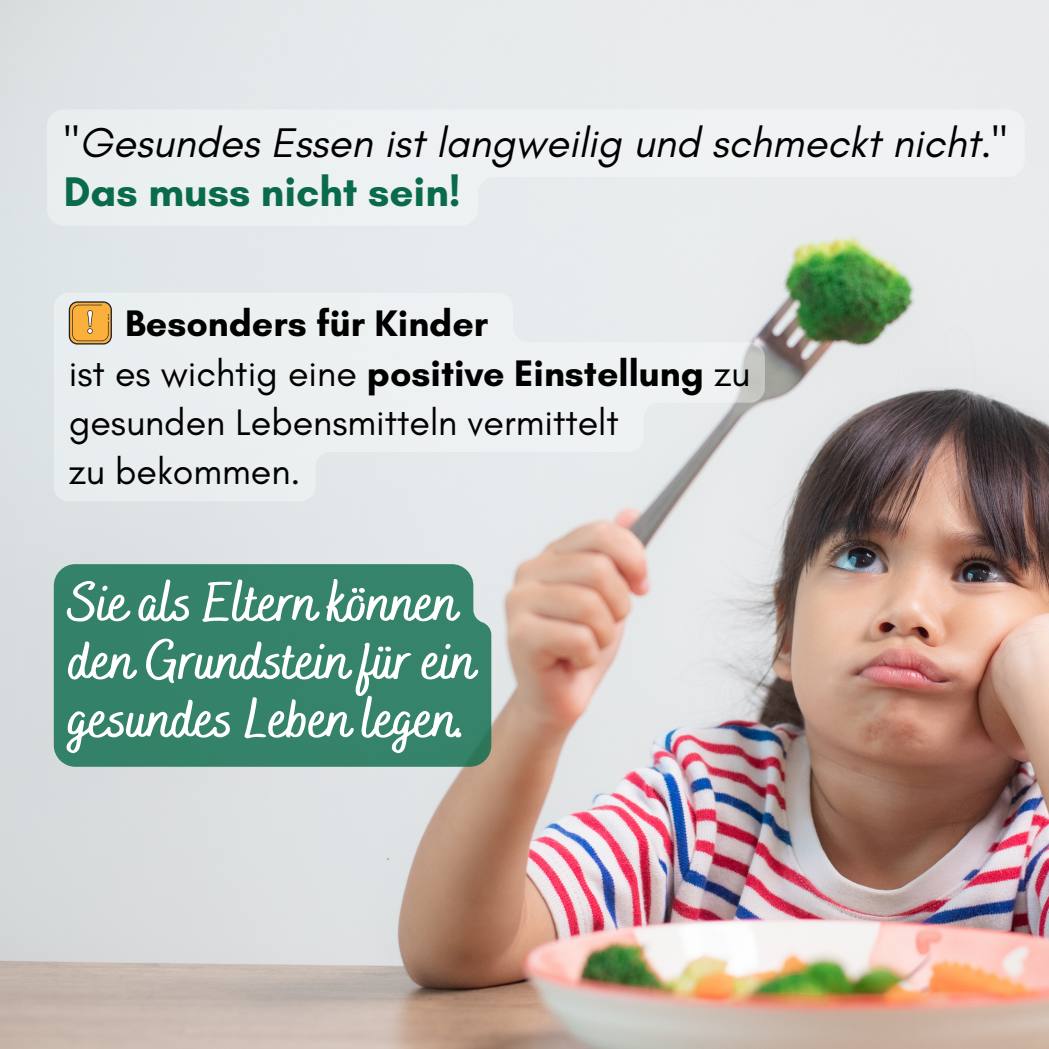
<style>
.page{position:relative;width:1049px;height:1049px;background:#fff}
.page>*{position:absolute;margin:0;border:0;box-sizing:border-box;transform-origin:0 0}
.t1{font:700 55px/58px "Bakerie Smooth";color:#fff}
.t2{font:italic 42.25px "Glacial Indifference";color:#000}
.t3{font:700 42.25px "Glacial Indifference";color:#0a6b4b}
.t4{font:37.5px/49.2px "Glacial Indifference";color:#000}
.s1{font-weight:700}
</style>
<div class="page">
<img style="left:0;top:0;width:1048px;height:1048px">
<div style="left:47px;top:109px;width:977px;height:117px;background:#ecf1f1"></div>
<div style="left:54px;top:293px;width:710px;height:208px;background:#eaeff0"></div>
<svg style="left:69px;top:301px;width:43px;height:43px;background:#d79d44"></svg>
<div style="left:54px;top:564px;width:437px;height:202px;background:#348269"></div>
<p class="t2" style="left:64px;top:117px;width:944px">"Gesundes Essen ist langweilig und schmeckt nicht."</p>
<p class="t3" style="left:64px;top:166px;width:398px">Das muss nicht sein!</p>
<p class="t4" style="left:69px;top:298px;width:683px;text-indent:56px"><span class="s1">Besonders für Kinder<br></span>ist es wichtig eine <span class="s1">positive Einstellung</span> zu gesunden Lebensmitteln vermittelt<br>zu bekommen.</p>
<h1 class="t1" style="left:69px;top:577px;width:408px">Sie als Eltern können den Grundstein für ein gesundes Leben legen.</h1>
</div>
